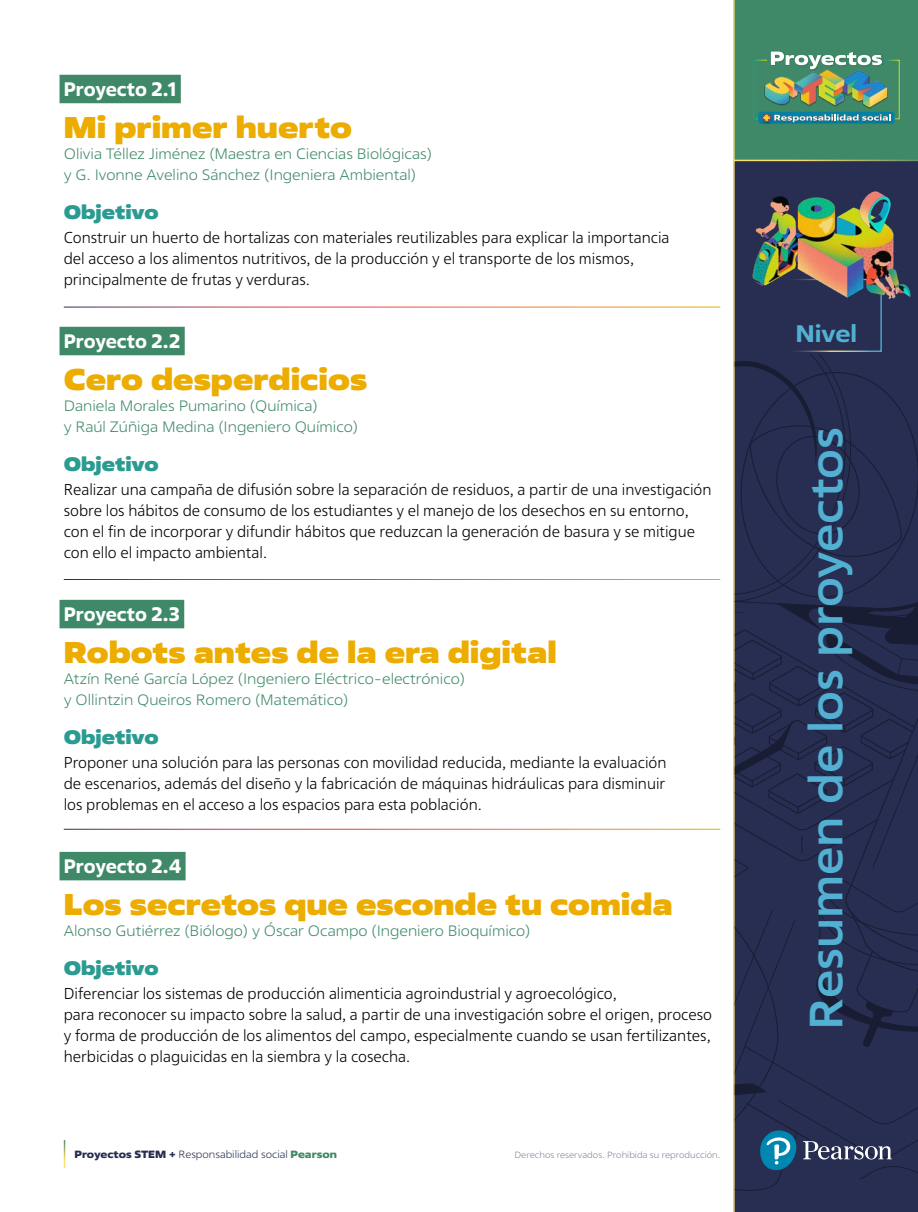
<style>
.page{position:relative;width:918px;height:1212px;background:#fff}
.page>*{position:absolute;margin:0;border:0;box-sizing:border-box;transform-origin:0 0}
.t1{font:500 semi-expanded 46.5px "Fact";color:#52b1d2}
.t2{font:900 semi-expanded 30px "Fact";color:#ecac00}
.t3{font:700 semi-expanded 23.85px "Fact";color:#52b1d2}
.t4{font:700 19.5px "Fact";color:#fff}
.t5{font:900 semi-expanded 19.5px "Fact";color:#2a9b91}
.t6{font:300 15.75px/21px "Fact";color:#000}
.t7{font:300 semi-expanded 15px/21px "Fact";color:#3f8968}
.t8{font:300 semi-expanded 10.5px "Fact";color:#272e52}
.t9{font:300 semi-expanded 9px "Fact";color:#85819a}
.s1{font-weight:800}
.s2{font-weight:800;color:#3f8968}
</style>
<div class="page">
<div style="left:733px;top:0;width:185px;height:160px;background:#3f8968"></div>
<svg style="left:733px;top:160px;width:185px;height:1052px;background:#4d4e58"></svg>
<svg style="left:64px;top:1140px;width:1px;height:28px"></svg>
<div style="left:60px;top:75px;width:121px;height:28px;background:#3f8968"></div>
<div style="left:60px;top:327px;width:125px;height:28px;background:#3f8968"></div>
<div style="left:60px;top:600px;width:124px;height:28px;background:#3f8968"></div>
<div style="left:60px;top:852px;width:126px;height:28px;background:#3f8968"></div>
<img style="left:770px;top:51px;width:113px;height:1px">
<img style="left:753px;top:52px;width:147px;height:72px">
<img style="left:735px;top:175px;width:183px;height:145px">
<svg style="left:735px;top:355px;width:183px;height:857px;background:#262e50"></svg>
<p class="t4" style="left:64px;top:76px;width:114px">Proyecto 2.1</p>
<h2 class="t2" style="left:64px;top:107px;width:290px">Mi primer huerto</h2>
<p class="t7" style="left:64px;top:144px;width:370px">Olivia Téllez Jiménez (Maestra en Ciencias Biológicas) y G. Ivonne Avelino Sánchez (Ingeniera Ambiental)</p>
<p class="t5" style="left:64px;top:199px;width:96px">Objetivo</p>
<p class="t6" style="left:64px;top:227px;width:607px">Construir un huerto de hortalizas con materiales reutilizables para explicar la importancia del acceso a los alimentos nutritivos, de la producción y el transporte de los mismos, principalmente de frutas y verduras.</p>
<p class="t4" style="left:64px;top:328px;width:118px">Proyecto 2.2</p>
<h2 class="t2" style="left:64px;top:359px;width:305px">Cero desperdicios</h2>
<p class="t7" style="left:64px;top:396px;width:296px">Daniela Morales Pumarino (Química)<br>y Raúl Zúñiga Medina (Ingeniero Químico)</p>
<p class="t5" style="left:64px;top:451px;width:96px">Objetivo</p>
<p class="t6" style="left:64px;top:479px;width:649px">Realizar una campaña de difusión sobre la separación de residuos, a partir de una investigación sobre los hábitos de consumo de los estudiantes y el manejo de los desechos en su entorno, con el fin de incorporar y difundir hábitos que reduzcan la generación de basura y se mitigue con ello el impacto ambiental.</p>
<p class="t4" style="left:64px;top:601px;width:118px">Proyecto 2.3</p>
<h2 class="t2" style="left:64px;top:632px;width:494px">Robots antes de la era digital</h2>
<p class="t7" style="left:64px;top:669px;width:403px">Atzín René García López (Ingeniero Eléctrico-electrónico) y Ollintzin Queiros Romero (Matemático)</p>
<p class="t5" style="left:64px;top:724px;width:96px">Objetivo</p>
<p class="t6" style="left:64px;top:752px;width:604px;text-align:justify">Proponer una solución para las personas con movilidad reducida, mediante la evaluación de escenarios, además del diseño y la fabricación de máquinas hidráulicas para disminuir los problemas en el acceso a los espacios para esta población.</p>
<p class="t4" style="left:64px;top:853px;width:119px">Proyecto 2.4</p>
<h2 class="t2" style="left:64px;top:884px;width:610px">Los secretos que esconde tu comida</h2>
<p class="t7" style="left:64px;top:921px;width:468px">Alonso Gutiérrez (Biólogo) y Óscar Ocampo (Ingeniero Bioquímico)</p>
<p class="t5" style="left:64px;top:955px;width:96px">Objetivo</p>
<p class="t6" style="left:64px;top:983px;width:650px">Diferenciar los sistemas de producción alimenticia agroindustrial y agroecológico,<br>para reconocer su impacto sobre la salud, a partir de una investigación sobre el origen, proceso y forma de producción de los alimentos del campo, especialmente cuando se usan fertilizantes, herbicidas o plaguicidas en la siembra y la cosecha.</p>
<p class="t8" style="left:74px;top:1147px;width:264px"><span class="s1">Proyectos STEM +</span> Responsabilidad social <span class="s2">Pearson</span></p>
<p class="t9" style="left:514px;top:1149px;width:207px">Derechos reservados. Prohibida su reproducción.</p>
<h3 class="t3" style="left:795px;top:318px;width:63px">Nivel</h3>
<h1 class="t1" style="left:797px;top:1030px;width:605px;rotate:-90deg">Resumen de los proyectos</h1>
</div>
